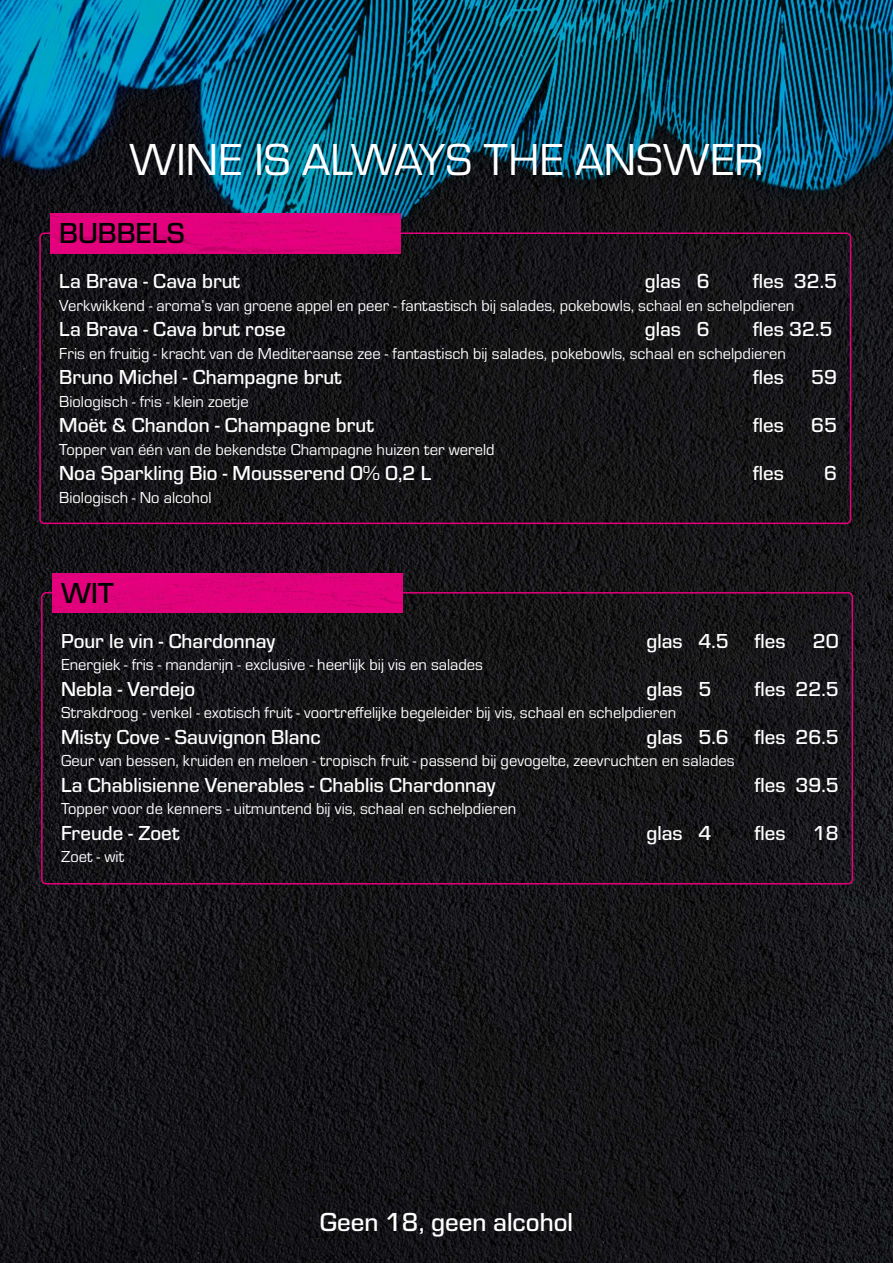
<style>
.page{position:relative;width:893px;height:1263px;background:#fff}
.page>*{position:absolute;margin:0;border:0;box-sizing:border-box;transform-origin:0 0}
.t1{font:46.5px "Eurostile";color:#fff}
.t2{font:500 30px "Eurostile";color:#000}
.t3{font:500 27px "Eurostile";color:#fff}
.t4{font:500 21px "Eurostile";color:#fff}
.t5{font:16.5px "Eurostile";color:#fff}
</style>
<div class="page">
<img style="left:0;top:0;width:893px;height:1263px">
<div style="left:39px;top:232px;width:812px;height:292px;border:2px solid #e6007d;border-radius:4px"></div>
<img style="left:51px;top:213px;width:349px;height:40px">
<div style="left:41px;top:592px;width:812px;height:292px;border:2px solid #e6007d;border-radius:4px"></div>
<img style="left:53px;top:573px;width:349px;height:39px">
<h1 class="t1" style="left:130px;top:128px;width:635px">WINE IS ALWAYS THE ANSWER</h1>
<h2 class="t2" style="left:59px;top:213px;width:127px">BUBBELS</h2>
<p class="t4" style="left:59px;top:267px;width:182px">La Brava - Cava brut</p>
<p class="t4" style="left:645px;top:267px;width:66px">glas 6</p>
<p class="t4" style="left:753px;top:267px;width:86px">fles 32.5</p>
<p class="t5" style="left:59px;top:294px;width:737px">Verkwikkend - aroma’s van groene appel en peer - fantastisch bij salades, pokebowls, schaal en schelpdieren</p>
<p class="t4" style="left:59px;top:315px;width:228px">La Brava - Cava brut rose</p>
<p class="t4" style="left:645px;top:315px;width:66px">glas 6</p>
<p class="t4" style="left:753px;top:315px;width:81px">fles 32.5</p>
<p class="t5" style="left:59px;top:342px;width:728px">Fris en fruitig - kracht van de Mediteraanse zee - fantastisch bij salades, pokebowls, schaal en schelpdieren</p>
<p class="t4" style="left:59px;top:363px;width:284px">Bruno Michel - Champagne brut</p>
<p class="t4" style="left:753px;top:363px;width:33px">fles</p>
<p class="t4" style="left:811px;top:363px;width:28px">59</p>
<p class="t5" style="left:59px;top:390px;width:191px">Biologisch - fris - klein zoetje</p>
<p class="t4" style="left:59px;top:411px;width:316px">Moët &amp; Chandon - Champagne brut</p>
<p class="t4" style="left:753px;top:411px;width:33px">fles</p>
<p class="t4" style="left:811px;top:411px;width:28px">65</p>
<p class="t5" style="left:59px;top:438px;width:437px">Topper van één van de bekendste Champagne huizen ter wereld</p>
<p class="t4" style="left:59px;top:459px;width:373px">Noa Sparkling Bio - Mousserend 0% 0,2 L</p>
<p class="t4" style="left:753px;top:459px;width:33px">fles</p>
<p class="t4" style="left:824px;top:459px;width:15px">6</p>
<p class="t5" style="left:59px;top:486px;width:154px">Biologisch - No alcohol</p>
<h2 class="t2" style="left:61px;top:572px;width:54px">WIT</h2>
<p class="t4" style="left:61px;top:626px;width:216px">Pour le vin - Chardonnay</p>
<p class="t4" style="left:647px;top:626px;width:141px">glas 4.5 fles</p>
<p class="t4" style="left:813px;top:626px;width:28px">20</p>
<p class="t5" style="left:61px;top:653px;width:423px">Energiek - fris - mandarijn - exclusive - heerlijk bij vis en salades</p>
<p class="t4" style="left:61px;top:674px;width:136px">Nebla - Verdejo</p>
<p class="t4" style="left:647px;top:674px;width:66px">glas 5</p>
<p class="t4" style="left:755px;top:674px;width:86px">fles 22.5</p>
<p class="t5" style="left:61px;top:701px;width:617px">Strakdroog - venkel - exotisch fruit - voortreffelijke begeleider bij vis, schaal en schelpdieren</p>
<p class="t4" style="left:61px;top:722px;width:261px">Misty Cove - Sauvignon Blanc</p>
<p class="t4" style="left:647px;top:722px;width:194px">glas 5.6 fles 26.5</p>
<p class="t5" style="left:61px;top:749px;width:675px">Geur van bessen, kruiden en meloen - tropisch fruit - passend bij gevogelte, zeevruchten en salades</p>
<p class="t4" style="left:61px;top:770px;width:436px">La Chablisienne Venerables - Chablis Chardonnay</p>
<p class="t4" style="left:755px;top:770px;width:86px">fles 39.5</p>
<p class="t5" style="left:61px;top:797px;width:457px">Topper voor de kenners - uitmuntend bij vis, schaal en schelpdieren</p>
<p class="t4" style="left:61px;top:818px;width:120px">Freude - Zoet</p>
<p class="t4" style="left:647px;top:818px;width:66px">glas 4</p>
<p class="t4" style="left:755px;top:818px;width:33px">fles</p>
<p class="t4" style="left:813px;top:818px;width:28px">18</p>
<p class="t5" style="left:61px;top:845px;width:65px">Zoet - wit</p>
<h3 class="t3" style="left:320px;top:1204px;width:255px">Geen 18, geen alcohol</h3>
</div>
